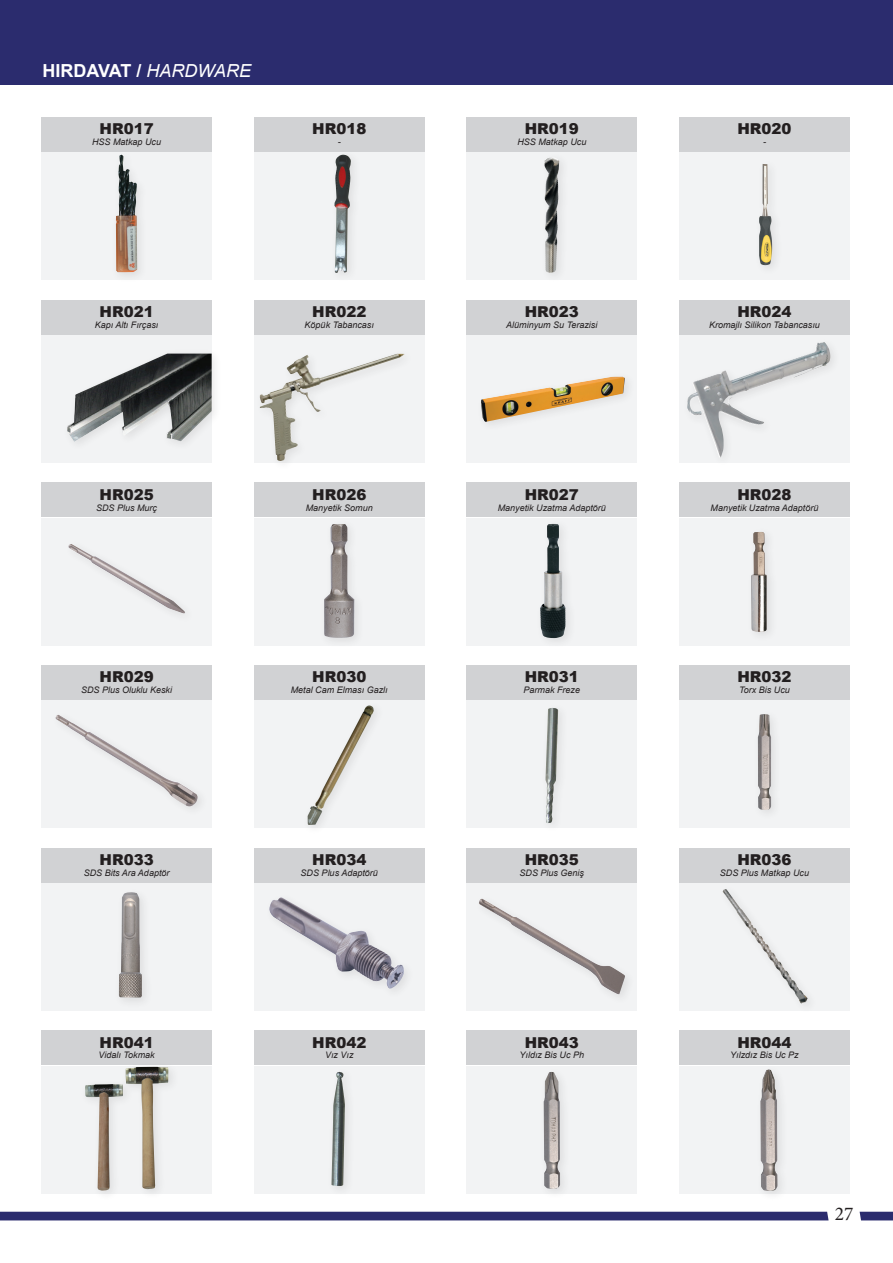
<style>
.page{position:relative;width:893px;height:1263px;background:#fff}
.page>*{position:absolute;margin:0;border:0;box-sizing:border-box;transform-origin:0 0}
.t1{font:19.5px "Minion Pro";color:#231f20}
.t2{font:700 18px "Arial";color:#fff}
.t3{font:900 15px "Arial";color:#231f20}
.t4{font:italic 9px "Arial";color:#231f20}
.s1{font-weight:400;font-style:italic}
</style>
<div class="page">
<div style="left:0;top:0;width:893px;height:85px;background:#2b2c6e"></div>
<svg style="left:860px;top:1212px;width:33px;height:8px"></svg>
<div style="left:0;top:1212px;width:829px;height:8px;background:#2b2c6e"></div>
<div style="left:42px;top:300px;width:170px;height:34px;background:#d1d2d4"></div>
<div style="left:42px;top:335px;width:170px;height:128px;background:#f2f3f4"></div>
<div style="left:62px;top:348px;width:161px;height:104px;background:#231f20;opacity:.1"></div>
<img style="left:67px;top:354px;width:145px;height:88px">
<div style="left:254px;top:335px;width:170px;height:128px;background:#f2f3f4"></div>
<div style="left:254px;top:300px;width:170px;height:34px;background:#d1d2d4"></div>
<div style="left:255px;top:349px;width:160px;height:122px;background:#231f20;opacity:.1"></div>
<img style="left:260px;top:354px;width:137px;height:107px">
<div style="left:467px;top:335px;width:170px;height:128px;background:#f2f3f4"></div>
<div style="left:467px;top:300px;width:170px;height:34px;background:#d1d2d4"></div>
<img style="left:481px;top:377px;width:144px;height:45px">
<div style="left:679px;top:335px;width:170px;height:128px;background:#f2f3f4"></div>
<div style="left:679px;top:300px;width:170px;height:34px;background:#d1d2d4"></div>
<div style="left:682px;top:337px;width:159px;height:131px;background:#231f20;opacity:.1"></div>
<img style="left:760px;top:342px;width:63px;height:29px">
<div style="left:42px;top:518px;width:170px;height:127px;background:#f2f3f4"></div>
<div style="left:42px;top:483px;width:170px;height:34px;background:#d1d2d4"></div>
<img style="left:68px;top:544px;width:117px;height:69px">
<div style="left:254px;top:483px;width:170px;height:34px;background:#d1d2d4"></div>
<div style="left:254px;top:518px;width:170px;height:127px;background:#f2f3f4"></div>
<div style="left:319px;top:519px;width:47px;height:130px;background:#231f20;opacity:.1"></div>
<img style="left:324px;top:524px;width:30px;height:114px">
<div style="left:467px;top:518px;width:170px;height:127px;background:#f2f3f4"></div>
<div style="left:467px;top:483px;width:170px;height:34px;background:#d1d2d4"></div>
<div style="left:535px;top:519px;width:41px;height:130px;background:#231f20;opacity:.1"></div>
<img style="left:540px;top:524px;width:26px;height:114px">
<div style="left:679px;top:518px;width:170px;height:127px;background:#f2f3f4"></div>
<div style="left:679px;top:483px;width:170px;height:34px;background:#d1d2d4"></div>
<img style="left:751px;top:532px;width:16px;height:100px">
<div style="left:467px;top:153px;width:170px;height:127px;background:#f2f3f4"></div>
<div style="left:467px;top:117px;width:170px;height:34px;background:#d1d2d4"></div>
<div style="left:540px;top:152px;width:30px;height:132px;background:#231f20;opacity:.1"></div>
<img style="left:544px;top:157px;width:15px;height:116px">
<div style="left:679px;top:153px;width:170px;height:127px;background:#f2f3f4"></div>
<div style="left:679px;top:117px;width:170px;height:34px;background:#d1d2d4"></div>
<img style="left:759px;top:164px;width:13px;height:101px">
<div style="left:42px;top:153px;width:170px;height:127px;background:#f2f3f4"></div>
<div style="left:42px;top:117px;width:170px;height:34px;background:#d1d2d4"></div>
<div style="left:111px;top:150px;width:37px;height:133px;background:#231f20;opacity:.1"></div>
<img style="left:116px;top:155px;width:21px;height:117px">
<div style="left:254px;top:153px;width:170px;height:127px;background:#f2f3f4"></div>
<div style="left:254px;top:117px;width:170px;height:34px;background:#d1d2d4"></div>
<div style="left:330px;top:150px;width:32px;height:133px;background:#231f20;opacity:.1"></div>
<img style="left:334px;top:155px;width:17px;height:118px">
<div style="left:42px;top:700px;width:170px;height:128px;background:#f2f3f4"></div>
<div style="left:42px;top:665px;width:170px;height:34px;background:#d1d2d4"></div>
<img style="left:56px;top:715px;width:142px;height:92px">
<div style="left:254px;top:700px;width:170px;height:128px;background:#f2f3f4"></div>
<div style="left:254px;top:665px;width:170px;height:34px;background:#d1d2d4"></div>
<div style="left:303px;top:701px;width:82px;height:135px;background:#231f20;opacity:.1"></div>
<img style="left:308px;top:707px;width:58px;height:118px">
<div style="left:467px;top:665px;width:170px;height:34px;background:#d1d2d4"></div>
<div style="left:467px;top:700px;width:170px;height:128px;background:#f2f3f4"></div>
<div style="left:541px;top:703px;width:28px;height:131px;background:#231f20;opacity:.1"></div>
<img style="left:545px;top:708px;width:13px;height:115px">
<div style="left:679px;top:700px;width:170px;height:128px;background:#f2f3f4"></div>
<div style="left:679px;top:665px;width:170px;height:34px;background:#d1d2d4"></div>
<img style="left:758px;top:714px;width:13px;height:96px">
<div style="left:42px;top:883px;width:170px;height:128px;background:#f2f3f4"></div>
<div style="left:42px;top:848px;width:170px;height:34px;background:#d1d2d4"></div>
<img style="left:119px;top:892px;width:23px;height:105px">
<div style="left:254px;top:883px;width:170px;height:128px;background:#f2f3f4"></div>
<div style="left:254px;top:848px;width:170px;height:34px;background:#d1d2d4"></div>
<img style="left:269px;top:897px;width:135px;height:92px">
<div style="left:467px;top:883px;width:170px;height:128px;background:#f2f3f4"></div>
<div style="left:467px;top:848px;width:170px;height:34px;background:#d1d2d4"></div>
<img style="left:479px;top:899px;width:146px;height:95px">
<div style="left:679px;top:848px;width:170px;height:34px;background:#d1d2d4"></div>
<div style="left:679px;top:883px;width:170px;height:128px;background:#f2f3f4"></div>
<div style="left:718px;top:885px;width:100px;height:129px;background:#231f20;opacity:.1"></div>
<img style="left:723px;top:890px;width:85px;height:113px">
<div style="left:42px;top:1066px;width:170px;height:127px;background:#f2f3f4"></div>
<div style="left:42px;top:1031px;width:170px;height:34px;background:#d1d2d4"></div>
<div style="left:80px;top:1062px;width:99px;height:140px;background:#231f20;opacity:.1"></div>
<img style="left:85px;top:1067px;width:83px;height:124px">
<div style="left:254px;top:1066px;width:170px;height:127px;background:#f2f3f4"></div>
<div style="left:254px;top:1031px;width:170px;height:34px;background:#d1d2d4"></div>
<div style="left:327px;top:1067px;width:29px;height:130px;background:#231f20;opacity:.1"></div>
<img style="left:331px;top:1072px;width:14px;height:114px">
<div style="left:467px;top:1066px;width:170px;height:127px;background:#f2f3f4"></div>
<div style="left:467px;top:1031px;width:170px;height:34px;background:#d1d2d4"></div>
<div style="left:539px;top:1067px;width:32px;height:133px;background:#231f20;opacity:.1"></div>
<img style="left:544px;top:1072px;width:16px;height:117px">
<div style="left:679px;top:1066px;width:170px;height:127px;background:#f2f3f4"></div>
<div style="left:679px;top:1031px;width:170px;height:34px;background:#d1d2d4"></div>
<div style="left:755px;top:1065px;width:33px;height:137px;background:#231f20;opacity:.1"></div>
<img style="left:760px;top:1069px;width:17px;height:122px">
<p class="t2" style="left:43px;top:58px;width:210px">HIRDAVAT / <span class="s1">HARDWARE</span></p>
<p class="t3" style="left:100px;top:118px;width:56px">HR017</p>
<p class="t4" style="left:92px;top:136px;width:71px">HSS Matkap Ucu</p>
<p class="t3" style="left:312px;top:118px;width:56px">HR018</p>
<p class="t4" style="left:338px;top:136px;width:4px">-</p>
<p class="t3" style="left:525px;top:118px;width:56px">HR019</p>
<p class="t4" style="left:517px;top:136px;width:71px">HSS Matkap Ucu</p>
<p class="t3" style="left:737px;top:118px;width:56px">HR020</p>
<p class="t4" style="left:763px;top:136px;width:4px">-</p>
<p class="t3" style="left:100px;top:301px;width:56px">HR021</p>
<p class="t4" style="left:95px;top:319px;width:65px">Kapı Altı Fırçası</p>
<p class="t3" style="left:312px;top:301px;width:56px">HR022</p>
<p class="t4" style="left:305px;top:319px;width:71px">Köpük Tabancası</p>
<p class="t3" style="left:525px;top:301px;width:56px">HR023</p>
<p class="t4" style="left:506px;top:319px;width:93px">Alüminyum Su Terazisi</p>
<p class="t3" style="left:737px;top:301px;width:56px">HR024</p>
<p class="t4" style="left:709px;top:319px;width:112px">Kromajlı Silikon Tabancasıu</p>
<p class="t3" style="left:100px;top:483px;width:56px">HR025</p>
<p class="t4" style="left:96px;top:501px;width:63px">SDS Plus Murç</p>
<p class="t3" style="left:312px;top:483px;width:56px">HR026</p>
<p class="t4" style="left:306px;top:501px;width:69px">Manyetik Somun</p>
<p class="t3" style="left:525px;top:483px;width:56px">HR027</p>
<p class="t4" style="left:498px;top:501px;width:110px">Manyetik Uzatma Adaptörü</p>
<p class="t3" style="left:737px;top:483px;width:56px">HR028</p>
<p class="t4" style="left:710px;top:501px;width:109px">Manyetik Uzatma Adaptörü</p>
<p class="t3" style="left:100px;top:666px;width:56px">HR029</p>
<p class="t4" style="left:81px;top:684px;width:93px">SDS Plus Oluklu Keski</p>
<p class="t3" style="left:312px;top:666px;width:56px">HR030</p>
<p class="t4" style="left:291px;top:684px;width:99px">Metal Cam Elması Gazlı</p>
<p class="t3" style="left:525px;top:666px;width:56px">HR031</p>
<p class="t4" style="left:524px;top:684px;width:58px">Parmak Freze</p>
<p class="t3" style="left:737px;top:666px;width:56px">HR032</p>
<p class="t4" style="left:739px;top:684px;width:52px">Torx Bis Ucu</p>
<p class="t3" style="left:100px;top:849px;width:56px">HR033</p>
<p class="t4" style="left:84px;top:867px;width:87px">SDS Bits Ara Adaptör</p>
<p class="t3" style="left:312px;top:849px;width:56px">HR034</p>
<p class="t4" style="left:301px;top:867px;width:79px">SDS Plus Adaptörü</p>
<p class="t3" style="left:525px;top:849px;width:56px">HR035</p>
<p class="t4" style="left:520px;top:867px;width:66px">SDS Plus Geniş</p>
<p class="t3" style="left:737px;top:849px;width:56px">HR036</p>
<p class="t4" style="left:720px;top:867px;width:91px">SDS Plus Matkap Ucu</p>
<p class="t3" style="left:100px;top:1031px;width:56px">HR041</p>
<p class="t4" style="left:99px;top:1049px;width:58px">Vidalı Tokmak</p>
<p class="t3" style="left:312px;top:1031px;width:56px">HR042</p>
<p class="t4" style="left:325px;top:1049px;width:30px">Vız Vız</p>
<p class="t3" style="left:525px;top:1031px;width:56px">HR043</p>
<p class="t4" style="left:520px;top:1049px;width:66px">Yıldız Bis Uc Ph</p>
<p class="t3" style="left:737px;top:1031px;width:56px">HR044</p>
<p class="t4" style="left:730px;top:1049px;width:70px">Yılzdız Bis Uc Pz</p>
<p class="t1" style="left:835px;top:1201px;width:20px">27</p>
</div>
